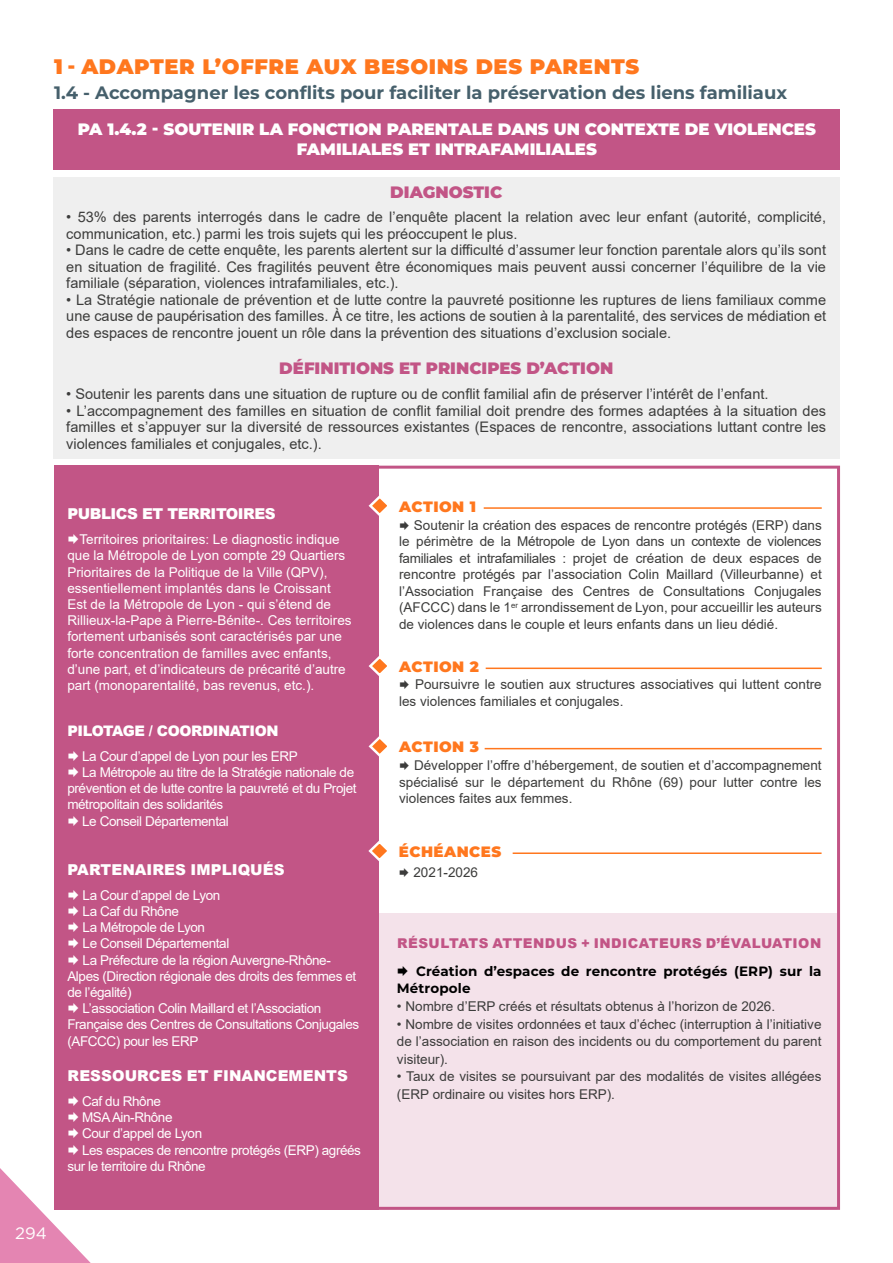
<style>
.page{position:relative;width:893px;height:1263px;background:#fff}
.page>*{position:absolute;margin:0;border:0;box-sizing:border-box;transform-origin:0 0}
.t1{font:900 21px "Montserrat";letter-spacing:.03em;color:#ff771e}
.t2{font:700 18px "Montserrat";color:#46606c}
.t3{font:900 16.5px/19.8px "Montserrat";color:#fff;text-align:center}
.t4{font:900 16.5px "Montserrat";color:#c25586}
.t5{font:16.5px "Gotham";color:#fff}
.t6{font:900 15px "Arial";letter-spacing:.005em;color:#fff}
.t7{font:900 15px "Montserrat";letter-spacing:.03em;color:#ff771e}
.t8{font:900 15px "Arial";letter-spacing:-.03em;color:#fff}
.t9{font:14.55px/16.5px "Arial";color:#3c3c3b;text-align:justify}
.t10{font:900 14.55px "Arial";letter-spacing:-.03em;color:#fff}
.t11{font:13.5px/16.5px "Arial";color:#3c3c3b;text-align:justify}
.t12{font:13.5px "Arial";letter-spacing:-.03em;color:#fff}
.t13{font:13.5px/16.2px "Arial";color:#fff}
.t14{font:700 13.5px/17.5px "Montserrat";letter-spacing:.01em;color:#000}
.t15{font:900 13.5px "Arial";letter-spacing:.035em;color:#c25586}
.s1{font-size:19.5px}
</style>
<div class="page">
<svg style="left:0;top:1168px;width:91px;height:95px"></svg>
<div style="left:362px;top:913px;width:475px;height:297px;background:#f4e2ea"></div>
<div style="left:54px;top:177px;width:786px;height:282px;background:#efefef"></div>
<div style="left:54px;top:110px;width:786px;height:60px;background:#c25586"></div>
<div style="left:54px;top:466px;width:324px;height:744px;background:#c25586"></div>
<hr style="left:484px;top:507px;width:338px;height:2px;background:#ff771e">
<svg style="left:368px;top:493px;width:19px;height:25px"></svg>
<hr style="left:486px;top:667px;width:336px;height:2px;background:#ff771e">
<svg style="left:368px;top:653px;width:19px;height:25px"></svg>
<hr style="left:485px;top:748px;width:337px;height:1px;background:#ff771e">
<svg style="left:368px;top:734px;width:19px;height:25px"></svg>
<hr style="left:513px;top:852px;width:309px;height:2px;background:#ff771e">
<svg style="left:368px;top:838px;width:19px;height:25px"></svg>
<h1 class="t1" style="left:54px;top:51px;width:587px">1 <span class="s1">-</span> ADAPTER L’OFFRE AUX BESOINS DES PARENTS</h1>
<p class="t2" style="left:54px;top:80px;width:735px">1.4 - Accompagner les conflits pour faciliter la préservation des liens familiaux</p>
<p class="t3" style="left:78px;top:118px;width:740px">PA 1.4.2 - SOUTENIR LA FONCTION PARENTALE DANS UN CONTEXTE DE VIOLENCES<br>FAMILIALES ET INTRAFAMILIALES</p>
<p class="t4" style="left:390px;top:180px;width:114px">DIAGNOSTIC</p>
<p class="t9" style="left:66px;top:209px;width:761px">• 53% des parents interrogés dans le cadre de l’enquête placent la relation avec leur enfant (autorité, complicité, communication, etc.) parmi les trois sujets qui les préoccupent le plus.</p>
<p class="t9" style="left:66px;top:242px;width:761px">• Dans le cadre de cette enquête, les parents alertent sur la difficulté d’assumer leur fonction parentale alors qu’ils sont en situation de fragilité. Ces fragilités peuvent être économiques mais peuvent aussi concerner l’équilibre de la vie familiale (séparation, violences intrafamiliales, etc.).</p>
<p class="t9" style="left:66px;top:291px;width:761px">• La Stratégie nationale de prévention et de lutte contre la pauvreté positionne les ruptures de liens familiaux comme une cause de paupérisation des familles. À ce titre, les actions de soutien à la parentalité, des services de médiation et des espaces de rencontre jouent un rôle dans la prévention des situations d’exclusion sociale.</p>
<p class="t4" style="left:279px;top:355px;width:335px">DÉFINITIONS ET PRINCIPES D’ACTION</p>
<p class="t9" style="left:66px;top:386px;width:704px">• Soutenir les parents dans une situation de rupture ou de conflit familial afin de préserver l’intérêt de l’enfant.</p>
<p class="t9" style="left:66px;top:402px;width:761px">• L’accompagnement des familles en situation de conflit familial doit prendre des formes adaptées à la situation des familles et s’appuyer sur la diversité de ressources existantes (Espaces de rencontre, associations luttant contre les violences familiales et conjugales, etc.).</p>
<p class="t8" style="left:67px;top:503px;width:210px">PUBLICS ET TERRITOIRES</p>
<p class="t13" style="left:67px;top:531px;width:286px;text-indent:12px">Territoires prioritaires: Le diagnostic indique que la Métropole de Lyon compte 29 Quartiers Prioritaires de la Politique de la Ville (QPV), essentiellement implantés dans le Croissant Est de la Métropole de Lyon - qui s’étend de Rillieux-la-Pape à Pierre-Bénite-. Ces territoires fortement urbanisés sont caractérisés par une forte concentration de familles avec enfants, d’une part, et d’indicateurs de précarité d’autre part (monoparentalité, bas revenus, etc.).</p>
<p class="t10" style="left:67px;top:720px;width:213px">PILOTAGE / COORDINATION</p>
<p class="t12" style="left:82px;top:747px;width:217px">La Cour d’appel de Lyon pour les ERP</p>
<p class="t12" style="left:82px;top:763px;width:274px">La Métropole au titre de la Stratégie nationale de</p>
<p class="t12" style="left:67px;top:779px;width:291px">prévention et de lutte contre la pauvreté et du Projet</p>
<p class="t12" style="left:67px;top:795px;width:157px">métropolitain des solidarités</p>
<p class="t12" style="left:82px;top:811px;width:148px">Le Conseil Départemental</p>
<p class="t6" style="left:68px;top:859px;width:218px">PARTENAIRES IMPLIQUÉS</p>
<p class="t12" style="left:83px;top:886px;width:139px">La Cour d’appel de Lyon</p>
<p class="t12" style="left:83px;top:902px;width:98px">La Caf du Rhône</p>
<p class="t12" style="left:83px;top:918px;width:124px">La Métropole de Lyon</p>
<p class="t12" style="left:83px;top:934px;width:148px">Le Conseil Départemental</p>
<p class="t12" style="left:83px;top:950px;width:250px">La Préfecture de la région Auvergne-Rhône-</p>
<p class="t12" style="left:67px;top:967px;width:290px">Alpes (Direction régionale des droits des femmes et</p>
<p class="t12" style="left:67px;top:983px;width:66px">de l’égalité)</p>
<p class="t12" style="left:83px;top:999px;width:240px">L’association Colin Maillard et l’Association</p>
<p class="t12" style="left:67px;top:1015px;width:293px">Française des Centres de Consultations Conjugales</p>
<p class="t12" style="left:67px;top:1031px;width:133px">(AFCCC) pour les ERP</p>
<p class="t6" style="left:68px;top:1065px;width:282px">RESSOURCES ET FINANCEMENTS</p>
<p class="t12" style="left:82px;top:1092px;width:80px">Caf du Rhône</p>
<p class="t12" style="left:82px;top:1108px;width:92px">MSA Ain-Rhône</p>
<p class="t12" style="left:82px;top:1124px;width:122px">Cour d’appel de Lyon</p>
<p class="t12" style="left:82px;top:1140px;width:280px">Les espaces de rencontre protégés (ERP) agréés</p>
<p class="t12" style="left:67px;top:1157px;width:140px">sur le territoire du Rhône</p>
<p class="t7" style="left:399px;top:495px;width:78px">ACTION 1</p>
<p class="t11" style="left:399px;top:517px;width:424px;text-indent:15px">Soutenir la création des espaces de rencontre protégés (ERP) dans le périmètre de la Métropole de Lyon dans un contexte de violences familiales et intrafamiliales : projet de création de deux espaces de rencontre protégés par l’association Colin Maillard (Villeurbanne) et l’Association Française des Centres de Consultations Conjugales (AFCCC) dans le 1<sup>er</sup> arrondissement de Lyon, pour accueillir les auteurs de violences dans le couple et leurs enfants dans un lieu dédié.</p>
<p class="t7" style="left:399px;top:655px;width:81px">ACTION 2</p>
<p class="t11" style="left:399px;top:676px;width:424px;text-indent:16px">Poursuivre le soutien aux structures associatives qui luttent contre les violences familiales et conjugales.</p>
<p class="t7" style="left:399px;top:735px;width:81px">ACTION 3</p>
<p class="t11" style="left:399px;top:757px;width:424px;text-indent:15px">Développer l’offre d’hébergement, de soutien et d’accompagnement spécialisé sur le département du Rhône (69) pour lutter contre les violences faites aux femmes.</p>
<p class="t7" style="left:399px;top:840px;width:104px">ÉCHÉANCES</p>
<p class="t11" style="left:413px;top:864px;width:66px">2021-2026</p>
<p class="t15" style="left:397px;top:933px;width:426px">RÉSULTATS ATTENDUS + INDICATEURS D’ÉVALUATION</p>
<p class="t14" style="left:397px;top:962px;width:426px;text-indent:19px">Création d’espaces de rencontre protégés (ERP) sur la<br>Métropole</p>
<p class="t11" style="left:397px;top:998px;width:380px">• Nombre d’ERP créés et résultats obtenus à l’horizon de 2026.</p>
<p class="t11" style="left:397px;top:1015px;width:426px;line-height:17.5px">• Nombre de visites ordonnées et taux d’échec (interruption à l’initiative de l’association en raison des incidents ou du comportement du parent visiteur).</p>
<p class="t11" style="left:397px;top:1067px;width:426px;line-height:17.5px">• Taux de visites se poursuivant par des modalités de visites allégées (ERP ordinaire ou visites hors ERP).</p>
<p class="t5" style="left:15px;top:1222px;width:33px">294</p>
</div>
